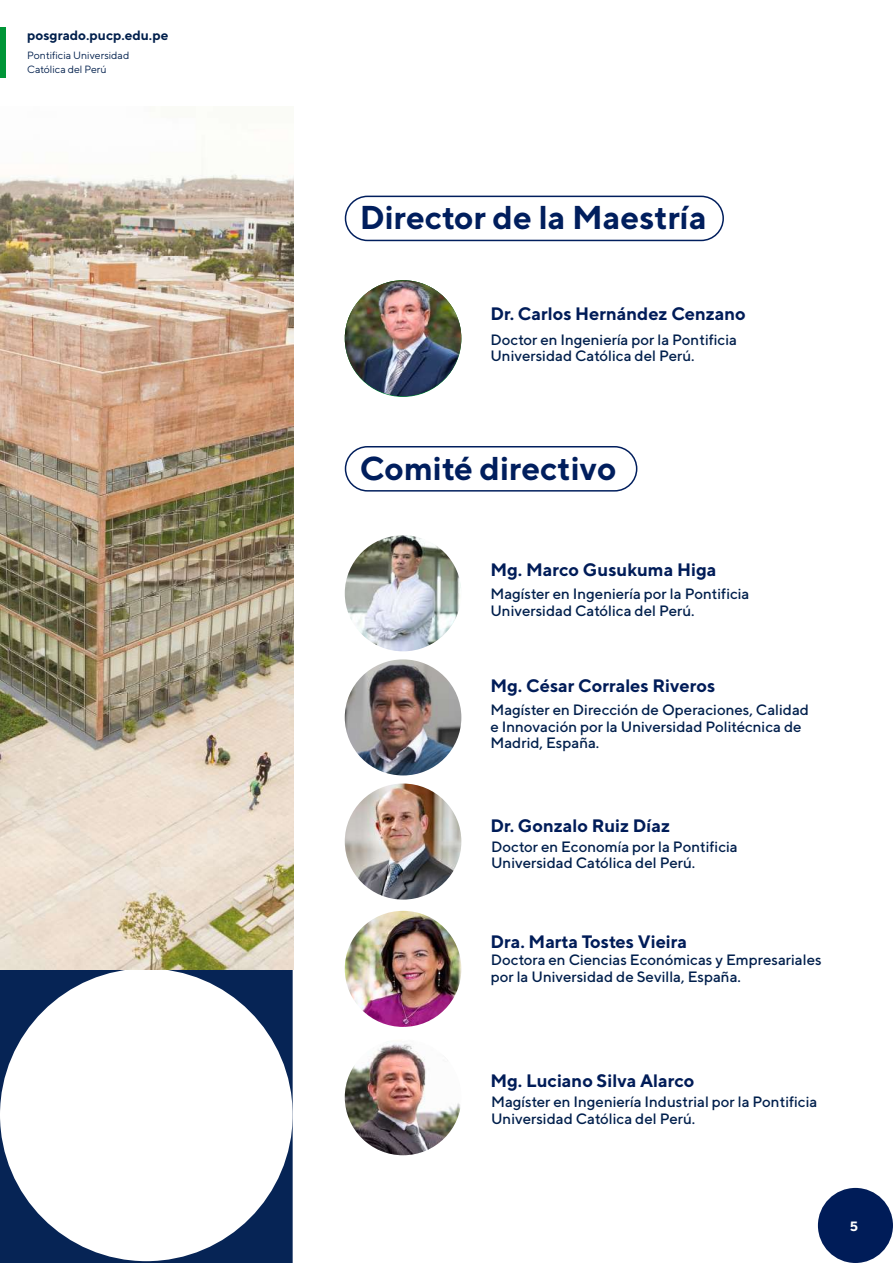
<style>
.page{position:relative;width:893px;height:1263px;background:#fff}
.page>*{position:absolute;margin:0;border:0;box-sizing:border-box;transform-origin:0 0}
.t1{font:700 33px "TT Norms";color:#001e5d}
.t2{font:700 18px "TT Norms";color:#001c58}
.t3{font:500 15px/16.5px "TT Norms";color:#011f4c}
.t4{font:700 13.5px "TT Norms";color:#011f4c}
.t5{font:700 13.5px "TT Norms";color:#fff}
.t6{font:10.5px/13.8px "TT Norms";color:#011f4c}
</style>
<div class="page">
<div style="left:818px;top:1188px;width:75px;height:75px;background:#001c58;border-radius:50%"></div>
<div style="left:0;top:28px;width:5px;height:50px;background:#009537"></div>
<div style="left:0;top:819px;width:293px;height:444px;background:#062455"></div>
<div style="left:0;top:968px;width:293px;height:293px;background:#fff;border-radius:50%"></div>
<img style="left:0;top:158px;width:293px;height:811px">
<div style="left:345px;top:196px;width:379px;height:45px;border:2px solid #001e5d;border-radius:22px"></div>
<img style="left:345px;top:535px;width:116px;height:116px;border-radius:58px">
<div style="left:345px;top:446px;width:292px;height:46px;border:2px solid #001e5d;border-radius:22px"></div>
<img style="left:345px;top:659px;width:116px;height:116px;border-radius:58px">
<img style="left:345px;top:783px;width:116px;height:116px;border-radius:58px">
<img style="left:345px;top:911px;width:116px;height:116px;border-radius:58px">
<img style="left:345px;top:1039px;width:116px;height:116px;border-radius:58px">
<img style="left:345px;top:280px;width:116px;height:116px;border-radius:58px">
<p class="t4" style="left:27px;top:27px;width:143px">posgrado.pucp.edu.pe</p>
<p class="t6" style="left:27px;top:48px;width:104px">Pontificia Universidad<br>Católica del Perú</p>
<h1 class="t1" style="left:360px;top:197px;width:348px">Director de la Maestría</h1>
<p class="t2" style="left:490px;top:302px;width:257px">Dr. Carlos Hernández Cenzano</p>
<p class="t3" style="left:490px;top:331px;width:248px">Doctor en Ingeniería por la Pontificia<br>Universidad Católica del Perú.</p>
<h1 class="t1" style="left:360px;top:447px;width:258px">Comité directivo</h1>
<p class="t2" style="left:490px;top:558px;width:227px">Mg. Marco Gusukuma Higa</p>
<p class="t3" style="left:490px;top:585px;width:261px">Magíster en Ingeniería por la Pontificia<br>Universidad Católica del Perú.</p>
<p class="t2" style="left:490px;top:674px;width:226px">Mg. César Corrales Riveros</p>
<p class="t3" style="left:490px;top:701px;width:320px">Magíster en Dirección de Operaciones, Calidad e Innovación por la Universidad Politécnica de<br>Madrid, España.</p>
<p class="t2" style="left:490px;top:814px;width:181px">Dr. Gonzalo Ruiz Díaz</p>
<p class="t3" style="left:491px;top:838px;width:248px">Doctor en Economía por la Pontificia<br>Universidad Católica del Perú.</p>
<p class="t2" style="left:490px;top:930px;width:198px">Dra. Marta Tostes Vieira</p>
<p class="t3" style="left:491px;top:951px;width:332px">Doctora en Ciencias Económicas y Empresariales por la Universidad de Sevilla, España.</p>
<p class="t2" style="left:490px;top:1070px;width:206px">Mg. Luciano Silva Alarco</p>
<p class="t3" style="left:491px;top:1093px;width:328px">Magíster en Ingeniería Industrial por la Pontificia<br>Universidad Católica del Perú.</p>
<p class="t5" style="left:850px;top:1218px;width:10px">5</p>
</div>
